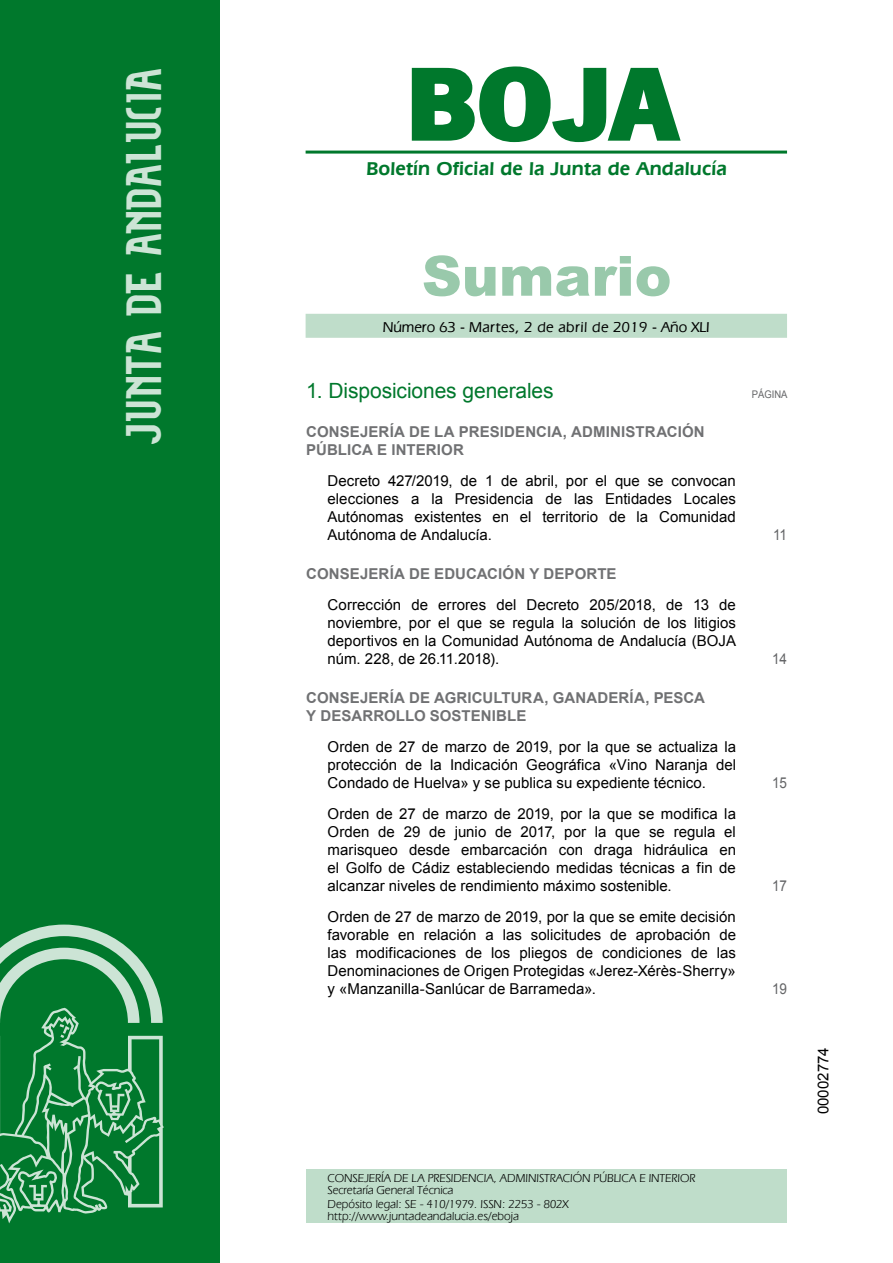
<style>
.page{position:relative;width:893px;height:1263px;background:#fff}
.page>*{position:absolute;margin:0;border:0;box-sizing:border-box;transform-origin:0 0}
.t1{font:700 105px "News Got T";color:#00782c;scale:1.14 1}
.t2{font:900 55.5px "Arial";color:#99c9ab}
.t3{font:27px "Alfabeto Andaluz Nuevo";color:#cce4d5}
.t4{font:21px "Arial";letter-spacing:-.005em;color:#00782c}
.t5{font:600 19.5px "Eras IT Cby BT";letter-spacing:.01em;color:#00782c}
.t6{font:15px/18px "Arial";color:#000;text-align:justify}
.t7{font:700 15px/18px "Arial";letter-spacing:.01em;color:#707173}
.t8{font:500 15px "Eras IT Cby BT";letter-spacing:.025em;color:#000}
.t9{font:15px "Arial";color:#646567;scale:.9 1}
.t10{font:12px/12px "Eras IT Cby BT";letter-spacing:-.01em;color:#000}
.t11{font:10.5px "Arial";color:#646567;scale:.9 1}
</style>
<div class="page">
<hr style="left:305px;top:151px;width:482px;height:3px;background:#00782c">
<div style="left:305px;top:314px;width:482px;height:24px;background:#bfddca"></div>
<div style="left:0;top:0;width:219px;height:1263px;background:#00782c"></div>
<svg style="left:0;top:925px;width:164px;height:298px"></svg>
<svg style="left:411px;top:66px;width:270px;height:77px"></svg>
<div style="left:306px;top:1169px;width:481px;height:54px;background:#bfddca"></div>
<h3 class="t3" style="left:136px;top:446px;width:379px;rotate:-90deg">JUNTA DE ANDALUCIA</h3>
<h1 class="t1" style="left:405px;top:42px;width:240px">BOJA</h1>
<h3 class="t5" style="left:366px;top:157px;width:362px">Boletín Oficial de la Junta de Andalucía</h3>
<h2 class="t2" style="left:422px;top:236px;width:251px">Sumario</h2>
<p class="t8" style="left:383px;top:317px;width:328px">Número 63 - Martes, 2 de abril de 2019 - Año XLI</p>
<h3 class="t4" style="left:306px;top:377px;width:249px">1. Disposiciones generales</h3>
<p class="t11" style="left:751px;top:388px;width:41px">PÁGINA</p>
<p class="t7" style="left:306px;top:424px;width:400px">CONSEJERÍA DE LA PRESIDENCIA, ADMINISTRACIÓN<br>PÚBLICA E INTERIOR</p>
<p class="t6" style="left:327px;top:472px;width:410px">Decreto 427/2019, de 1 de abril, por el que se convocan elecciones a la Presidencia de las Entidades Locales Autónomas existentes en el territorio de la Comunidad Autónoma de Andalucía.</p>
<p class="t9" style="left:773px;top:525px;width:17px">11</p>
<p class="t7" style="left:306px;top:566px;width:312px">CONSEJERÍA DE EDUCACIÓN Y DEPORTE</p>
<p class="t6" style="left:327px;top:596px;width:410px">Corrección de errores del Decreto 205/2018, de 13 de noviembre, por el que se regula la solución de los litigios deportivos en la Comunidad Autónoma de Andalucía (BOJA núm. 228, de 26.11.2018).</p>
<p class="t7" style="left:306px;top:690px;width:400px">CONSEJERÍA DE AGRICULTURA, GANADERÍA, PESCA<br>Y DESARROLLO SOSTENIBLE</p>
<p class="t6" style="left:327px;top:738px;width:410px">Orden de 27 de marzo de 2019, por la que se actualiza la protección de la Indicación Geográfica «Vino Naranja del Condado de Huelva» y se publica su expediente técnico.</p>
<p class="t6" style="left:327px;top:805px;width:410px">Orden de 27 de marzo de 2019, por la que se modifica la Orden de 29 de junio de 2017, por la que se regula el marisqueo desde embarcación con draga hidráulica en el Golfo de Cádiz estableciendo medidas técnicas a fin de alcanzar niveles de rendimiento máximo sostenible.</p>
<p class="t6" style="left:327px;top:908px;width:410px">Orden de 27 de marzo de 2019, por la que se emite decisión favorable en relación a las solicitudes de aprobación de las modificaciones de los pliegos de condiciones de las Denominaciones de Origen Protegidas «Jerez-Xérès-Sherry» y «Manzanilla-Sanlúcar de Barrameda».</p>
<p class="t9" style="left:772px;top:649px;width:18px">14</p>
<p class="t9" style="left:772px;top:773px;width:18px">15</p>
<p class="t9" style="left:772px;top:876px;width:18px">17</p>
<p class="t9" style="left:772px;top:979px;width:18px">19</p>
<p class="t10" style="left:327px;top:1171px;width:369px">CONSEJERÍA DE LA PRESIDENCIA, ADMINISTRACIÓN PÚBLICA E INTERIOR<br>Secretaría General Técnica</p>
<p class="t10" style="left:327px;top:1198px;width:243px">Depósito legal: SE - 410/1979. ISSN: 2253 - 802X http://www.juntadeandalucia.es/eboja</p>
<p class="t6" style="left:814px;top:1114px;width:68px;rotate:-90deg">00002774</p>
</div>
